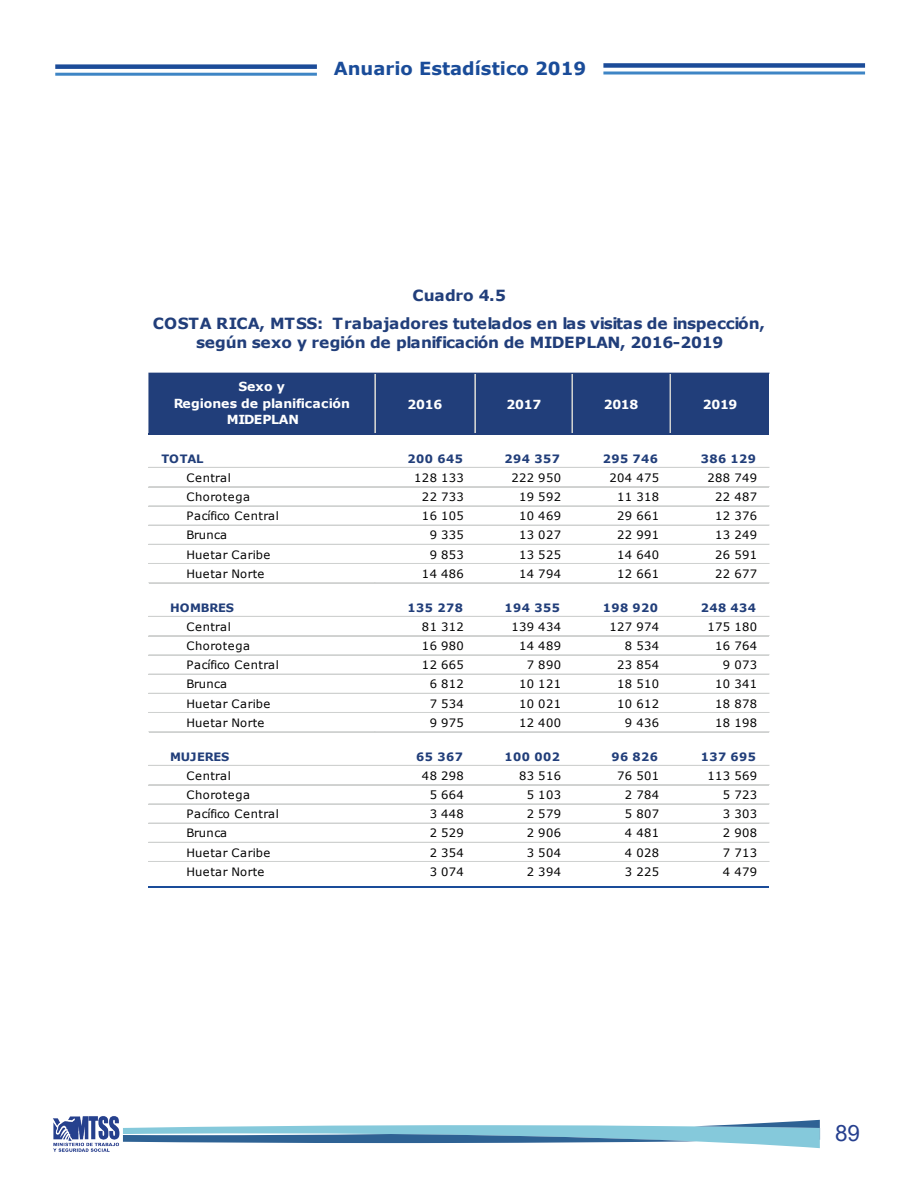
<style>
.page{position:relative;width:918px;height:1188px;background:#fff}
.page>*{position:absolute;margin:0;border:0;box-sizing:border-box;transform-origin:0 0}
.t1{font:22.5px "Arial";color:#253f8e}
.t2{font:700 18px "Verdana";color:#1a4c99}
.t3{font:700 15.45px/27.9px "Verdana";letter-spacing:-.01em;color:#213e7a;text-align:center}
.t4{font:700 12.45px/16.4px "Verdana";letter-spacing:-.02em;color:#fff;text-align:center}
.t5{font:11.55px "Verdana";letter-spacing:.03em;color:#000001}
.t6{font:700 11.55px "Verdana";letter-spacing:.04em;color:#213e7a}
.t7{font:11.55px "Verdana";letter-spacing:.05em;color:#000001}
.t8{font:700 11.55px "Verdana";letter-spacing:-.015em;color:#213e7a}
</style>
<div class="page">
<hr style="left:55px;top:73px;width:262px;height:3px;background:#3e85c5">
<div style="left:55px;top:64px;width:262px;height:5px;background:#1c4c99"></div>
<hr style="left:603px;top:72px;width:262px;height:3px;background:#3e85c5">
<div style="left:603px;top:63px;width:262px;height:5px;background:#1c4c99"></div>
<svg style="left:123px;top:1120px;width:697px;height:28px"></svg>
<img style="left:53px;top:1116px;width:67px;height:36px">
<div style="left:150px;top:373px;width:619px;height:62px;background:#213e7a"></div>
<hr style="left:149px;top:582px;width:226px;height:1px;background:#cfd1d0">
<hr style="left:149px;top:583px;width:226px;height:1px;background:#cfd1d0">
<hr style="left:149px;top:731px;width:226px;height:1px;background:#cfd1d0">
<hr style="left:149px;top:732px;width:226px;height:1px;background:#cfd1d0">
<hr style="left:149px;top:373px;width:1px;height:60px;background:#213e7a">
<hr style="left:375px;top:374px;width:1px;height:59px;background:#cfd1d0">
<hr style="left:475px;top:374px;width:1px;height:59px;background:#cfd1d0">
<hr style="left:572px;top:374px;width:1px;height:59px;background:#cfd1d0">
<hr style="left:670px;top:374px;width:1px;height:59px;background:#cfd1d0">
<hr style="left:149px;top:433px;width:620px;height:2px;background:#213e7a">
<hr style="left:149px;top:467px;width:620px;height:1px;background:#cfd1d0">
<hr style="left:149px;top:486px;width:620px;height:1px;background:#cfd1d0">
<hr style="left:149px;top:487px;width:620px;height:1px;background:#cfd1d0">
<hr style="left:149px;top:506px;width:620px;height:1px;background:#cfd1d0">
<hr style="left:149px;top:525px;width:620px;height:1px;background:#cfd1d0">
<hr style="left:149px;top:544px;width:620px;height:1px;background:#cfd1d0">
<hr style="left:149px;top:563px;width:620px;height:1px;background:#cfd1d0">
<hr style="left:375px;top:582px;width:394px;height:1px;background:#cfd1d0">
<hr style="left:375px;top:583px;width:394px;height:1px;background:#cfd1d0">
<hr style="left:149px;top:616px;width:620px;height:1px;background:#cfd1d0">
<hr style="left:149px;top:635px;width:620px;height:1px;background:#cfd1d0">
<hr style="left:149px;top:636px;width:620px;height:1px;background:#cfd1d0">
<hr style="left:149px;top:655px;width:620px;height:1px;background:#cfd1d0">
<hr style="left:149px;top:674px;width:620px;height:1px;background:#cfd1d0">
<hr style="left:149px;top:693px;width:620px;height:1px;background:#cfd1d0">
<hr style="left:149px;top:712px;width:620px;height:1px;background:#cfd1d0">
<hr style="left:375px;top:731px;width:394px;height:1px;background:#cfd1d0">
<hr style="left:375px;top:732px;width:394px;height:1px;background:#cfd1d0">
<hr style="left:149px;top:765px;width:620px;height:1px;background:#cfd1d0">
<hr style="left:149px;top:784px;width:620px;height:1px;background:#cfd1d0">
<hr style="left:149px;top:785px;width:620px;height:1px;background:#cfd1d0">
<hr style="left:149px;top:804px;width:620px;height:1px;background:#cfd1d0">
<hr style="left:149px;top:823px;width:620px;height:1px;background:#cfd1d0">
<hr style="left:149px;top:842px;width:620px;height:1px;background:#cfd1d0">
<hr style="left:149px;top:861px;width:620px;height:1px;background:#cfd1d0">
<hr style="left:149px;top:886px;width:620px;height:2px;background:#1a4c99">
<h2 class="t2" style="left:334px;top:56px;width:254px">Anuario Estadístico 2019</h2>
<h3 class="t3" style="left:153px;top:281px;width:614px">Cuadro 4.5<br>COSTA RICA, MTSS: Trabajadores tutelados en las visitas de inspección,</h3>
<h3 class="t3" style="left:196px;top:328px;width:529px">según sexo y región de planificación de MIDEPLAN, 2016-2019</h3>
<p class="t4" style="left:174px;top:378px;width:178px">Sexo y<br>Regiones de planificación<br>MIDEPLAN</p>
<p class="t4" style="left:408px;top:396px;width:36px">2016</p>
<p class="t4" style="left:507px;top:396px;width:36px">2017</p>
<p class="t4" style="left:604px;top:396px;width:36px">2018</p>
<p class="t4" style="left:703px;top:396px;width:36px">2019</p>
<p class="t6" style="left:161px;top:450px;width:43px">TOTAL</p>
<p class="t6" style="left:408px;top:450px;width:57px">200 645</p>
<p class="t6" style="left:505px;top:450px;width:57px">294 357</p>
<p class="t6" style="left:603px;top:450px;width:57px">295 746</p>
<p class="t6" style="left:701px;top:450px;width:57px">386 129</p>
<p class="t5" style="left:186px;top:470px;width:46px">Central</p>
<p class="t5" style="left:414px;top:470px;width:51px">128 133</p>
<p class="t5" style="left:511px;top:470px;width:51px">222 950</p>
<p class="t5" style="left:609px;top:470px;width:51px">204 475</p>
<p class="t5" style="left:708px;top:470px;width:51px">288 749</p>
<p class="t7" style="left:186px;top:489px;width:65px">Chorotega</p>
<p class="t5" style="left:422px;top:489px;width:43px">22 733</p>
<p class="t5" style="left:519px;top:489px;width:43px">19 592</p>
<p class="t5" style="left:617px;top:489px;width:43px">11 318</p>
<p class="t5" style="left:715px;top:489px;width:43px">22 487</p>
<p class="t5" style="left:186px;top:508px;width:94px">Pacífico Central</p>
<p class="t5" style="left:422px;top:508px;width:43px">16 105</p>
<p class="t5" style="left:519px;top:508px;width:43px">10 469</p>
<p class="t5" style="left:617px;top:508px;width:43px">29 661</p>
<p class="t5" style="left:715px;top:508px;width:43px">12 376</p>
<p class="t5" style="left:186px;top:527px;width:42px">Brunca</p>
<p class="t5" style="left:430px;top:527px;width:36px">9 335</p>
<p class="t5" style="left:519px;top:527px;width:43px">13 027</p>
<p class="t5" style="left:617px;top:527px;width:43px">22 991</p>
<p class="t5" style="left:715px;top:527px;width:43px">13 249</p>
<p class="t5" style="left:186px;top:547px;width:85px">Huetar Caribe</p>
<p class="t5" style="left:430px;top:547px;width:36px">9 853</p>
<p class="t5" style="left:519px;top:547px;width:43px">13 525</p>
<p class="t5" style="left:617px;top:547px;width:43px">14 640</p>
<p class="t5" style="left:715px;top:547px;width:43px">26 591</p>
<p class="t5" style="left:186px;top:566px;width:80px">Huetar Norte</p>
<p class="t5" style="left:422px;top:566px;width:43px">14 486</p>
<p class="t5" style="left:519px;top:566px;width:43px">14 794</p>
<p class="t5" style="left:617px;top:566px;width:43px">12 661</p>
<p class="t5" style="left:715px;top:566px;width:43px">22 677</p>
<p class="t8" style="left:170px;top:599px;width:65px">HOMBRES</p>
<p class="t6" style="left:408px;top:599px;width:57px">135 278</p>
<p class="t6" style="left:505px;top:599px;width:57px">194 355</p>
<p class="t6" style="left:603px;top:599px;width:57px">198 920</p>
<p class="t6" style="left:701px;top:599px;width:57px">248 434</p>
<p class="t5" style="left:186px;top:619px;width:46px">Central</p>
<p class="t5" style="left:422px;top:619px;width:43px">81 312</p>
<p class="t5" style="left:511px;top:619px;width:51px">139 434</p>
<p class="t5" style="left:609px;top:619px;width:51px">127 974</p>
<p class="t5" style="left:708px;top:619px;width:51px">175 180</p>
<p class="t7" style="left:186px;top:638px;width:65px">Chorotega</p>
<p class="t5" style="left:422px;top:638px;width:43px">16 980</p>
<p class="t5" style="left:519px;top:638px;width:43px">14 489</p>
<p class="t5" style="left:625px;top:638px;width:36px">8 534</p>
<p class="t5" style="left:715px;top:638px;width:43px">16 764</p>
<p class="t5" style="left:186px;top:657px;width:94px">Pacífico Central</p>
<p class="t5" style="left:422px;top:657px;width:43px">12 665</p>
<p class="t5" style="left:527px;top:657px;width:36px">7 890</p>
<p class="t5" style="left:617px;top:657px;width:43px">23 854</p>
<p class="t5" style="left:723px;top:657px;width:36px">9 073</p>
<p class="t5" style="left:186px;top:676px;width:42px">Brunca</p>
<p class="t5" style="left:430px;top:676px;width:36px">6 812</p>
<p class="t5" style="left:519px;top:676px;width:43px">10 121</p>
<p class="t5" style="left:617px;top:676px;width:43px">18 510</p>
<p class="t5" style="left:715px;top:676px;width:43px">10 341</p>
<p class="t5" style="left:186px;top:696px;width:85px">Huetar Caribe</p>
<p class="t5" style="left:430px;top:696px;width:36px">7 534</p>
<p class="t5" style="left:519px;top:696px;width:43px">10 021</p>
<p class="t5" style="left:617px;top:696px;width:43px">10 612</p>
<p class="t5" style="left:715px;top:696px;width:43px">18 878</p>
<p class="t5" style="left:186px;top:715px;width:80px">Huetar Norte</p>
<p class="t5" style="left:430px;top:715px;width:36px">9 975</p>
<p class="t5" style="left:519px;top:715px;width:43px">12 400</p>
<p class="t5" style="left:625px;top:715px;width:36px">9 436</p>
<p class="t5" style="left:715px;top:715px;width:43px">18 198</p>
<p class="t8" style="left:170px;top:748px;width:61px">MUJERES</p>
<p class="t6" style="left:416px;top:748px;width:48px">65 367</p>
<p class="t6" style="left:505px;top:748px;width:57px">100 002</p>
<p class="t6" style="left:611px;top:748px;width:48px">96 826</p>
<p class="t6" style="left:701px;top:748px;width:57px">137 695</p>
<p class="t5" style="left:186px;top:768px;width:46px">Central</p>
<p class="t5" style="left:422px;top:768px;width:43px">48 298</p>
<p class="t5" style="left:519px;top:768px;width:43px">83 516</p>
<p class="t5" style="left:617px;top:768px;width:43px">76 501</p>
<p class="t5" style="left:708px;top:768px;width:51px">113 569</p>
<p class="t7" style="left:186px;top:787px;width:65px">Chorotega</p>
<p class="t5" style="left:430px;top:787px;width:36px">5 664</p>
<p class="t5" style="left:527px;top:787px;width:36px">5 103</p>
<p class="t5" style="left:625px;top:787px;width:36px">2 784</p>
<p class="t5" style="left:723px;top:787px;width:36px">5 723</p>
<p class="t5" style="left:186px;top:806px;width:94px">Pacífico Central</p>
<p class="t5" style="left:430px;top:806px;width:36px">3 448</p>
<p class="t5" style="left:527px;top:806px;width:36px">2 579</p>
<p class="t5" style="left:625px;top:806px;width:36px">5 807</p>
<p class="t5" style="left:723px;top:806px;width:36px">3 303</p>
<p class="t5" style="left:186px;top:825px;width:42px">Brunca</p>
<p class="t5" style="left:430px;top:825px;width:36px">2 529</p>
<p class="t5" style="left:527px;top:825px;width:36px">2 906</p>
<p class="t5" style="left:625px;top:825px;width:36px">4 481</p>
<p class="t5" style="left:723px;top:825px;width:36px">2 908</p>
<p class="t5" style="left:186px;top:845px;width:85px">Huetar Caribe</p>
<p class="t5" style="left:430px;top:845px;width:36px">2 354</p>
<p class="t5" style="left:527px;top:845px;width:36px">3 504</p>
<p class="t5" style="left:625px;top:845px;width:36px">4 028</p>
<p class="t5" style="left:723px;top:845px;width:36px">7 713</p>
<p class="t5" style="left:186px;top:864px;width:80px">Huetar Norte</p>
<p class="t5" style="left:430px;top:864px;width:36px">3 074</p>
<p class="t5" style="left:527px;top:864px;width:36px">2 394</p>
<p class="t5" style="left:625px;top:864px;width:36px">3 225</p>
<p class="t5" style="left:723px;top:864px;width:36px">4 479</p>
<h1 class="t1" style="left:835px;top:1118px;width:27px">89</h1>
</div>
